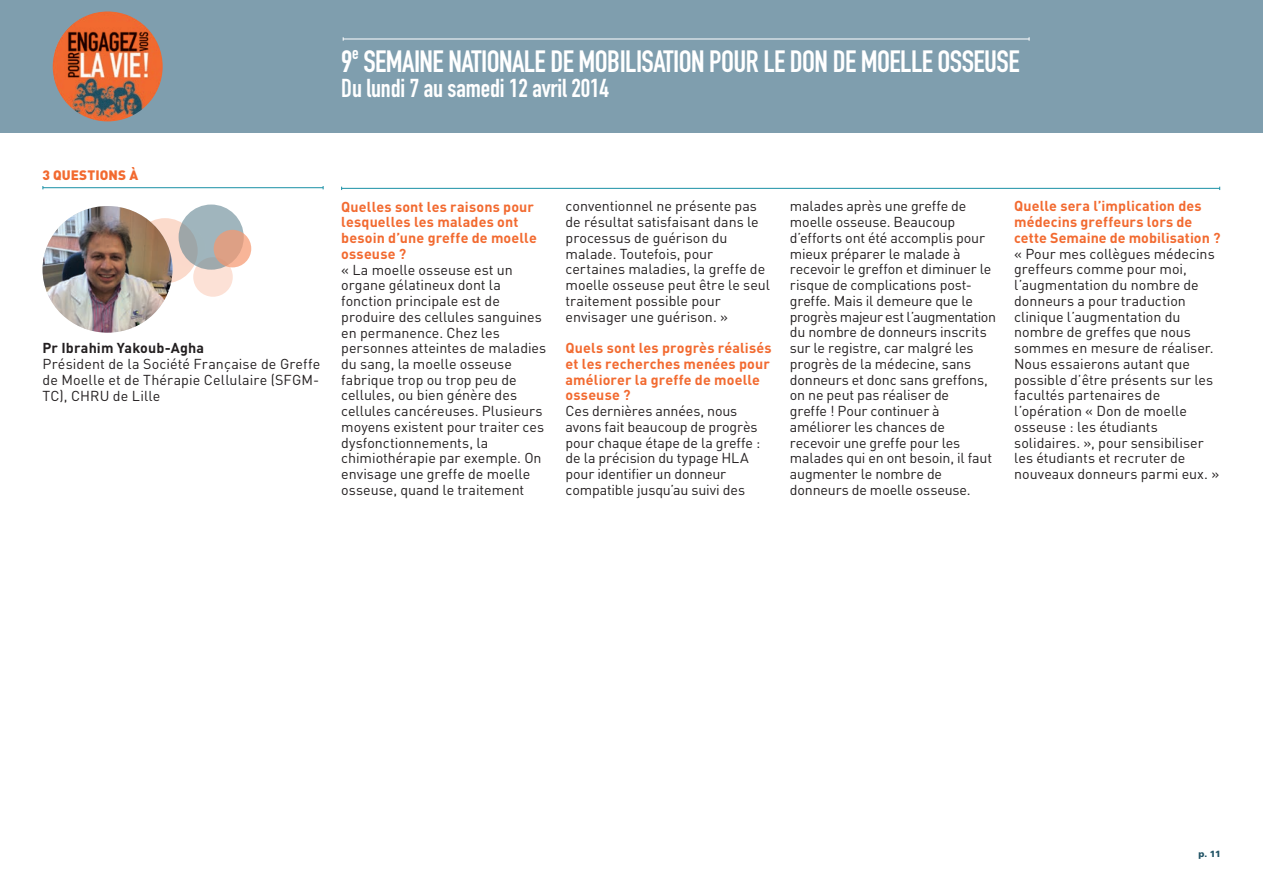
<style>
.page{position:relative;width:1263px;height:893px;background:#fff}
.page>*{position:absolute;margin:0;border:0;box-sizing:border-box;transform-origin:0 0}
.t1{font:30.45px "DIN Engschrift Std";letter-spacing:-.02em;color:#fff}
.t2{font:25.5px "DIN Engschrift Std";letter-spacing:-.005em;color:#fff}
.t3{font:14.25px/15.8px "DINOT";letter-spacing:-.005em;color:#231f20}
.t4{font:700 14.25px/15.8px "DINOT";letter-spacing:.01em;color:#f26a30}
.t5{font:700 14.25px "DINOT";letter-spacing:.01em;color:#231f20}
.t6{font:900 13.5px "DINOT";letter-spacing:.01em;color:#f26a30}
.t7{font:900 9px "Frutiger LT Std";color:#205264}
</style>
<div class="page">
<div style="left:0;top:0;width:1263px;height:132px;background:#7f9eae"></div>
<hr style="left:343px;top:39px;width:686px;height:1px;background:#fff">
<div style="left:193px;top:257px;width:40px;height:40px;background:#fce1d6;border-radius:50%"></div>
<svg style="left:132px;top:218px;width:66px;height:65px"></svg>
<div style="left:179px;top:205px;width:65px;height:65px;background:linear-gradient(to right,#9eaaae,#a4b9c2);border-radius:50%"></div>
<svg style="left:214px;top:230px;width:37px;height:37px"></svg>
<hr style="left:43px;top:187px;width:280px;height:1px;background:#1990a6">
<hr style="left:342px;top:188px;width:878px;height:1px;background:#1990a6">
<img style="left:43px;top:206px;width:130px;height:127px">
<img style="left:53px;top:11px;width:110px;height:110px;border-radius:55px">
<h1 class="t1" style="left:341px;top:44px;width:680px">9<sup>E</sup> SEMAINE NATIONALE DE MOBILISATION POUR LE DON DE MOELLE OSSEUSE</h1>
<h2 class="t2" style="left:341px;top:73px;width:269px">DU LUNDI 7 AU SAMEDI 12 AVRIL 2014</h2>
<p class="t6" style="left:43px;top:166px;width:97px">3 QUESTIONS À</p>
<p class="t5" style="left:43px;top:339px;width:163px">Pr Ibrahim Yakoub-Agha</p>
<p class="t3" style="left:43px;top:356px;width:279px;text-align:justify">Président de la Société Française de Greffe de Moelle et de Thérapie Cellulaire (SFGM-TC), CHRU de Lille</p>
<p class="t4" style="left:341px;top:198px;width:197px">Quelles sont les raisons pour lesquelles les malades ont besoin d’une greffe de moelle osseuse ?</p>
<p class="t3" style="left:341px;top:261px;width:207px">« La moelle osseuse est un organe gélatineux dont la fonction principale est de produire des cellules sanguines en permanence. Chez les personnes atteintes de maladies du sang, la moelle osseuse fabrique trop ou trop peu de cellules, ou bien génère des cellules cancéreuses. Plusieurs moyens existent pour traiter ces dysfonctionnements, la chimiothérapie par exemple. On envisage une greffe de moelle osseuse, quand le traitement</p>
<p class="t3" style="left:566px;top:198px;width:206px">conventionnel ne présente pas de résultat satisfaisant dans le processus de guérison du malade. Toutefois, pour certaines maladies, la greffe de moelle osseuse peut être le seul traitement possible pour envisager une guérison. »</p>
<p class="t4" style="left:566px;top:340px;width:208px">Quels sont les progrès réalisés et les recherches menées pour améliorer la greffe de moelle osseuse ?</p>
<p class="t3" style="left:566px;top:403px;width:196px">Ces dernières années, nous avons fait beaucoup de progrès pour chaque étape de la greffe : de la précision du typage HLA pour identifier un donneur compatible jusqu’au suivi des</p>
<p class="t3" style="left:790px;top:198px;width:208px">malades après une greffe de moelle osseuse. Beaucoup d’efforts ont été accomplis pour mieux préparer le malade à recevoir le greffon et diminuer le risque de complications post&shy;greffe. Mais il demeure que le progrès majeur est l’augmentation du nombre de donneurs inscrits sur le registre, car malgré les progrès de la médecine, sans donneurs et donc sans greffons, on ne peut pas réaliser de<br>greffe ! Pour continuer à améliorer les chances de recevoir une greffe pour les malades qui en ont besoin, il faut augmenter le nombre de donneurs de moelle osseuse.</p>
<p class="t4" style="left:1014px;top:198px;width:208px">Quelle sera l’implication des médecins greffeurs lors de cette Semaine de mobilisation ?</p>
<p class="t3" style="left:1014px;top:245px;width:207px">« Pour mes collègues médecins greffeurs comme pour moi, l’augmentation du nombre de donneurs a pour traduction clinique l’augmentation du nombre de greffes que nous sommes en mesure de réaliser.<br>Nous essaierons autant que possible d’être présents sur les facultés partenaires de l’opération « Don de moelle osseuse : les étudiants solidaires. », pour sensibiliser les étudiants et recruter de nouveaux donneurs parmi eux. »</p>
<p class="t7" style="left:1198px;top:849px;width:24px">p. 11</p>
</div>
